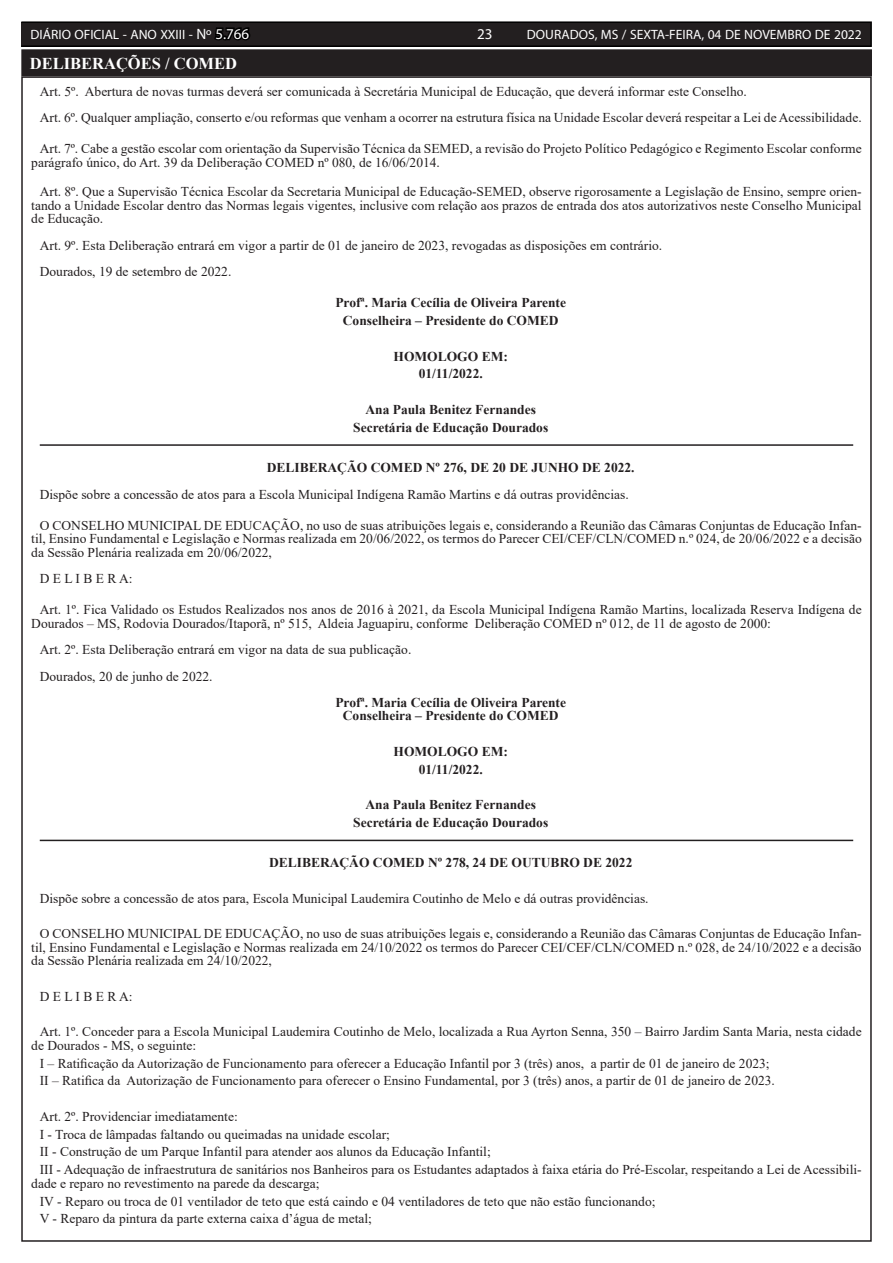
<style>
.page{position:relative;width:893px;height:1263px;background:#fff}
.page>*{position:absolute;margin:0;border:0;box-sizing:border-box;transform-origin:0 0}
.TEXTO{font:700 16.5px "Times New Roman";color:#fff}
.t1{font:15px "Myriad Pro";color:#fff}
.TEXTO-2{font:13.5px/13.5px "Times New Roman";color:#231f20}
.TEXTO-3{font:700 13.5px "Times New Roman";color:#231f20}
.t2{font:13.5px "Myriad Pro";color:#fff}
.s1{font-size:15px}
.s2{font-size:15px;color:#000}
</style>
<div class="page">
<div style="left:21px;top:22px;width:850px;height:24px;background:#231f20"></div>
<div style="left:21px;top:21px;width:851px;height:26px;border:2px solid #000"></div>
<hr style="left:40px;top:444px;width:813px;height:2px;background:#231f20">
<hr style="left:40px;top:840px;width:813px;height:1px;background:#231f20">
<div style="left:23px;top:51px;width:847px;height:23px;background:#231f20"></div>
<div style="left:21px;top:49px;width:851px;height:27px;border:4px solid #231f20"></div>
<p class="t2" style="left:31px;top:26px;width:220px">DIÁRIO OFICIAL - ANO XXIII - <span class="s1">Nº</span> <span class="s2">5.766</span></p>
<p class="t1" style="left:477px;top:24px;width:17px">23</p>
<p class="t2" style="left:527px;top:26px;width:336px">DOURADOS, MS / SEXTA-FEIRA, 04 DE NOVEMBRO DE 2022</p>
<p class="TEXTO" style="left:30px;top:52px;width:209px">DELIBERAÇÕES / COMED</p>
<p class="TEXTO-2" style="left:40px;top:84px;width:709px">Art. 5º. Abertura de novas turmas deverá ser comunicada à Secretária Municipal de Educação, que deverá informar este Conselho.</p>
<p class="TEXTO-2" style="left:40px;top:111px;width:823px">Art. 6º. Qualquer ampliação, conserto e/ou reformas que venham a ocorrer na estrutura física na Unidade Escolar deverá respeitar a Lei de Acessibilidade.</p>
<p class="TEXTO-2" style="left:31px;top:142px;width:832px;text-indent:9px">Art. 7º. Cabe a gestão escolar com orientação da Supervisão Técnica da SEMED, a revisão do Projeto Político Pedagógico e Regimento Escolar conforme parágrafo único, do Art. 39 da Deliberação COMED nº 080, de 16/06/2014.</p>
<p class="TEXTO-2" style="left:31px;top:185px;width:832px;text-align:justify;text-indent:9px">Art. 8º. Que a Supervisão Técnica Escolar da Secretaria Municipal de Educação-SEMED, observe rigorosamente a Legislação de Ensino, sempre orien&shy;tando a Unidade Escolar dentro das Normas legais vigentes, inclusive com relação aos prazos de entrada dos atos autorizativos neste Conselho Municipal de Educação.</p>
<p class="TEXTO-2" style="left:40px;top:238px;width:624px">Art. 9º. Esta Deliberação entrará em vigor a partir de 01 de janeiro de 2023, revogadas as disposições em contrário.</p>
<p class="TEXTO-2" style="left:40px;top:265px;width:193px">Dourados, 19 de setembro de 2022.</p>
<p class="TEXTO-3" style="left:335px;top:293px;width:232px">Profª. Maria Cecília de Oliveira Parente</p>
<p class="TEXTO-3" style="left:343px;top:311px;width:217px">Conselheira – Presidente do COMED</p>
<p class="TEXTO-3" style="left:394px;top:346px;width:116px">HOMOLOGO EM:</p>
<p class="TEXTO-3" style="left:419px;top:364px;width:66px">01/11/2022.</p>
<p class="TEXTO-3" style="left:365px;top:399px;width:172px">Ana Paula Benitez Fernandes</p>
<p class="TEXTO-3" style="left:353px;top:417px;width:197px">Secretária de Educação Dourados</p>
<p class="TEXTO-3" style="left:267px;top:458px;width:369px">DELIBERAÇÃO COMED Nº 276, DE 20 DE JUNHO DE 2022.</p>
<p class="TEXTO-2" style="left:40px;top:487px;width:590px">Dispõe sobre a concessão de atos para a Escola Municipal Indígena Ramão Martins e dá outras providências.</p>
<p class="TEXTO-2" style="left:31px;top:518px;width:832px;text-align:justify;text-indent:9px">O CONSELHO MUNICIPAL DE EDUCAÇÃO, no uso de suas atribuições legais e, considerando a Reunião das Câmaras Conjuntas de Educação Infan&shy;til, Ensino Fundamental e Legislação e Normas realizada em 20/06/2022, os termos do Parecer CEI/CEF/CLN/COMED n.º 024, de 20/06/2022 e a decisão da Sessão Plenária realizada em 20/06/2022,</p>
<p class="TEXTO-2" style="left:40px;top:571px;width:94px">D E L I B E R A:</p>
<p class="TEXTO-2" style="left:31px;top:602px;width:832px;text-indent:9px">Art. 1º. Fica Validado os Estudos Realizados nos anos de 2016 à 2021, da Escola Municipal Indígena Ramão Martins, localizada Reserva Indígena de<br>Dourados – MS, Rodovia Dourados/Itaporã, nº 515, Aldeia Jaguapiru, conforme Deliberação COMED nº 012, de 11 de agosto de 2000:</p>
<p class="TEXTO-2" style="left:40px;top:642px;width:373px">Art. 2º. Esta Deliberação entrará em vigor na data de sua publicação.</p>
<p class="TEXTO-2" style="left:40px;top:669px;width:174px">Dourados, 20 de junho de 2022.</p>
<p class="TEXTO-3" style="left:335px;top:693px;width:232px">Profª. Maria Cecília de Oliveira Parente</p>
<p class="TEXTO-3" style="left:343px;top:706px;width:217px">Conselheira – Presidente do COMED</p>
<p class="TEXTO-3" style="left:394px;top:742px;width:116px">HOMOLOGO EM:</p>
<p class="TEXTO-3" style="left:419px;top:759px;width:66px">01/11/2022.</p>
<p class="TEXTO-3" style="left:365px;top:795px;width:172px">Ana Paula Benitez Fernandes</p>
<p class="TEXTO-3" style="left:353px;top:813px;width:197px">Secretária de Educação Dourados</p>
<p class="TEXTO-3" style="left:269px;top:853px;width:365px">DELIBERAÇÃO COMED Nº 278, 24 DE OUTUBRO DE 2022</p>
<p class="TEXTO-2" style="left:40px;top:891px;width:610px">Dispõe sobre a concessão de atos para, Escola Municipal Laudemira Coutinho de Melo e dá outras providências.</p>
<p class="TEXTO-2" style="left:31px;top:927px;width:832px;text-align:justify;text-indent:9px">O CONSELHO MUNICIPAL DE EDUCAÇÃO, no uso de suas atribuições legais e, considerando a Reunião das Câmaras Conjuntas de Educação Infan&shy;til, Ensino Fundamental e Legislação e Normas realizada em 24/10/2022 os termos do Parecer CEI/CEF/CLN/COMED n.º 028, de 24/10/2022 e a decisão da Sessão Plenária realizada em 24/10/2022,</p>
<p class="TEXTO-2" style="left:40px;top:989px;width:94px">D E L I B E R A:</p>
<p class="TEXTO-2" style="left:31px;top:1025px;width:832px;text-indent:9px">Art. 1º. Conceder para a Escola Municipal Laudemira Coutinho de Melo, localizada a Rua Ayrton Senna, 350 – Bairro Jardim Santa Maria, nesta cidade de Dourados - MS, o seguinte:</p>
<p class="TEXTO-2" style="left:40px;top:1056px;width:731px">I – Ratificação da Autorização de Funcionamento para oferecer a Educação Infantil por 3 (três) anos, a partir de 01 de janeiro de 2023;</p>
<p class="TEXTO-2" style="left:40px;top:1074px;width:737px">II – Ratifica da Autorização de Funcionamento para oferecer o Ensino Fundamental, por 3 (três) anos, a partir de 01 de janeiro de 2023.</p>
<p class="TEXTO-2" style="left:40px;top:1109px;width:200px">Art. 2º. Providenciar imediatamente:</p>
<p class="TEXTO-2" style="left:40px;top:1127px;width:352px">I - Troca de lâmpadas faltando ou queimadas na unidade escolar;</p>
<p class="TEXTO-2" style="left:40px;top:1145px;width:453px">II - Construção de um Parque Infantil para atender aos alunos da Educação Infantil;</p>
<p class="TEXTO-2" style="left:31px;top:1162px;width:832px;text-indent:9px">III - Adequação de infraestrutura de sanitários nos Banheiros para os Estudantes adaptados à faixa etária do Pré-Escolar, respeitando a Lei de Acessibili&shy;dade e reparo no revestimento na parede da descarga;</p>
<p class="TEXTO-2" style="left:40px;top:1194px;width:617px">IV - Reparo ou troca de 01 ventilador de teto que está caindo e 04 ventiladores de teto que não estão funcionando;</p>
<p class="TEXTO-2" style="left:40px;top:1211px;width:334px">V - Reparo da pintura da parte externa caixa d’água de metal;</p>
</div>
